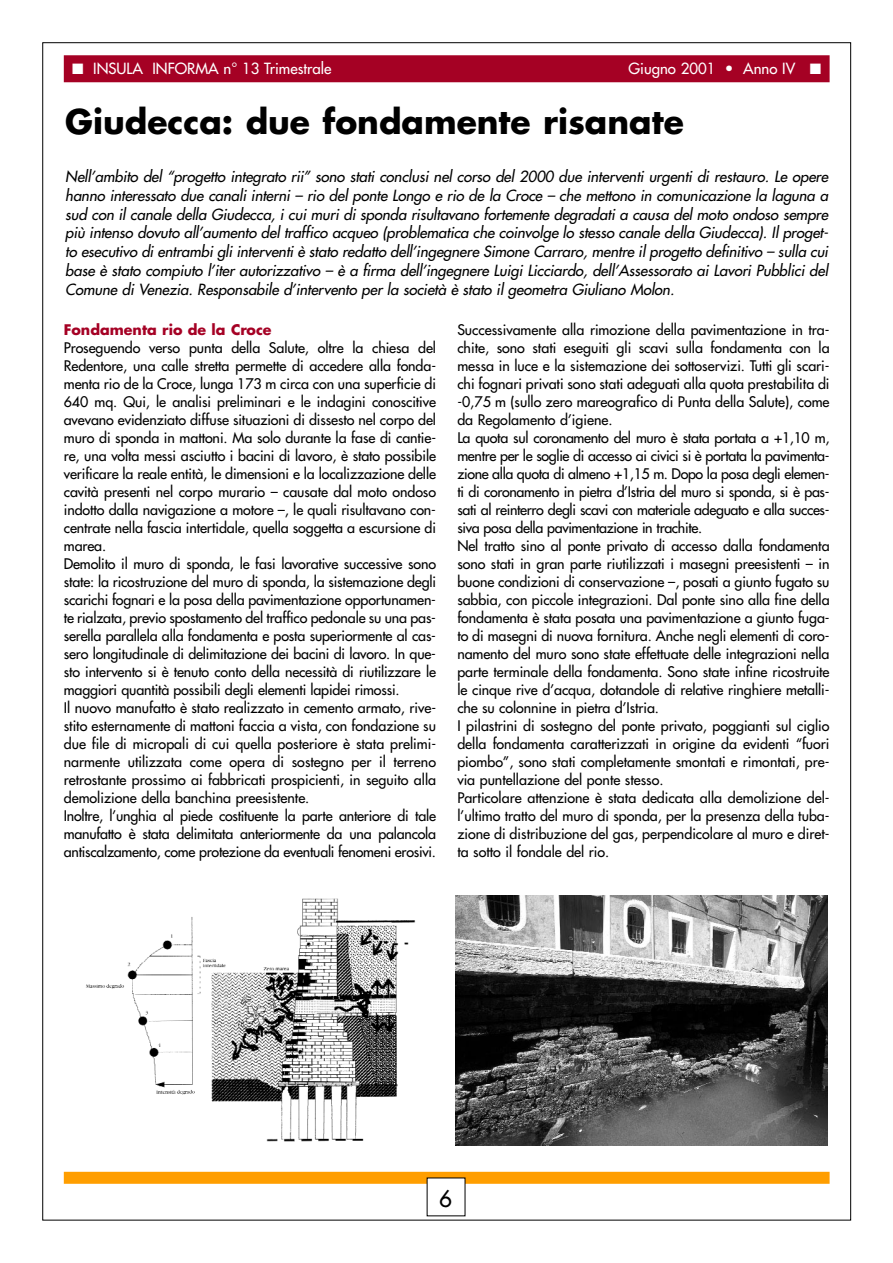
<style>
.page{position:relative;width:893px;height:1263px;background:#fff}
.page>*{position:absolute;margin:0;border:0;box-sizing:border-box;transform-origin:0 0}
.t1{font:700 33px "Futura";color:#000}
.t2{font:22.5px "Futura";color:#000}
.t3{font:italic 15px/18.8px "Futura";letter-spacing:-.005em;color:#000;text-align:justify}
.t4{font:15px "Futura";color:#fff}
.t5{font:14.25px/18px "Futura";letter-spacing:-.005em;color:#000}
.t6{font:700 14.25px "Futura";color:#a50124}
</style>
<div class="page">
<div style="left:64px;top:55px;width:765px;height:27px;background:#a50124"></div>
<div style="left:64px;top:1172px;width:765px;height:12px;background:#ff9e00"></div>
<div style="left:427px;top:1178px;width:38px;height:38px;background:#fff"></div>
<img style="left:86px;top:898px;width:330px;height:244px">
<img style="left:456px;top:896px;width:371px;height:250px">
<p class="t4" style="left:72px;top:61px;width:260px">■ INSULA INFORMA n° 13 Trimestrale</p>
<p class="t4" style="left:628px;top:61px;width:194px">Giugno 2001 • Anno IV ■</p>
<h1 class="t1" style="left:65px;top:107px;width:620px">Giudecca: due fondamente risanate</h1>
<p class="t3" style="left:65px;top:168px;width:764px">Nell’ambito del “progetto integrato rii” sono stati conclusi nel corso del 2000 due interventi urgenti di restauro. Le opere hanno interessato due canali interni – rio del ponte Longo e rio de la Croce – che mettono in comunicazione la laguna a sud con il canale della Giudecca, i cui muri di sponda risultavano fortemente degradati a causa del moto ondoso sempre più intenso dovuto all’aumento del traffico acqueo (problematica che coinvolge lo stesso canale della Giudecca). Il proget&shy;to esecutivo di entrambi gli interventi è stato redatto dell’ingegnere Simone Carraro, mentre il progetto definitivo – sulla cui base è stato compiuto l’iter autorizzativo – è a firma dell’ingegnere Luigi Licciardo, dell’Assessorato ai Lavori Pubblici del Comune di Venezia. Responsabile d’intervento per la società è stato il geometra Giuliano Molon.</p>
<p class="t6" style="left:64px;top:323px;width:209px">Fondamenta rio de la Croce</p>
<p class="t5" style="left:64px;top:339px;width:374px">Proseguendo verso punta della Salute, oltre la chiesa del Redentore, una calle stretta permette di accedere alla fonda&shy;menta rio de la Croce, lunga 173 m circa con una superficie di 640 mq. Qui, le analisi preliminari e le indagini conoscitive avevano evidenziato diffuse situazioni di dissesto nel corpo del muro di sponda in mattoni. Ma solo durante la fase di cantie&shy;re, una volta messi asciutto i bacini di lavoro, è stato possibile verificare la reale entità, le dimensioni e la localizzazione delle cavità presenti nel corpo murario – causate dal moto ondoso indotto dalla navigazione a motore –, le quali risultavano con&shy;centrate nella fascia intertidale, quella soggetta a escursione di marea.<br>Demolito il muro di sponda, le fasi lavorative successive sono state: la ricostruzione del muro di sponda, la sistemazione degli scarichi fognari e la posa della pavimentazione opportunamen&shy;te rialzata, previo spostamento del traffico pedonale su una pas&shy;serella parallela alla fondamenta e posta superiormente al cas&shy;sero longitudinale di delimitazione dei bacini di lavoro. In que&shy;sto intervento si è tenuto conto della necessità di riutilizzare le maggiori quantità possibili degli elementi lapidei rimossi.<br>Il nuovo manufatto è stato realizzato in cemento armato, rive&shy;stito esternamente di mattoni faccia a vista, con fondazione su due file di micropali di cui quella posteriore è stata prelimi&shy;narmente utilizzata come opera di sostegno per il terreno retrostante prossimo ai fabbricati prospicienti, in seguito alla demolizione della banchina preesistente.<br>Inoltre, l’unghia al piede costituente la parte anteriore di tale manufatto è stata delimitata anteriormente da una palancola antiscalzamento, come protezione da eventuali fenomeni erosivi.</p>
<p class="t5" style="left:457px;top:322px;width:374px">Successivamente alla rimozione della pavimentazione in tra&shy;chite, sono stati eseguiti gli scavi sulla fondamenta con la messa in luce e la sistemazione dei sottoservizi. Tutti gli scari&shy;chi fognari privati sono stati adeguati alla quota prestabilita di -0,75 m (sullo zero mareografico di Punta della Salute), come da Regolamento d’igiene.<br>La quota sul coronamento del muro è stata portata a +1,10 m, mentre per le soglie di accesso ai civici si è portata la pavimenta&shy;zione alla quota di almeno +1,15 m. Dopo la posa degli elemen&shy;ti di coronamento in pietra d’Istria del muro si sponda, si è pas&shy;sati al reinterro degli scavi con materiale adeguato e alla succes&shy;siva posa della pavimentazione in trachite.<br>Nel tratto sino al ponte privato di accesso dalla fondamenta sono stati in gran parte riutilizzati i masegni preesistenti – in buone condizioni di conservazione –, posati a giunto fugato su sabbia, con piccole integrazioni. Dal ponte sino alla fine della fondamenta è stata posata una pavimentazione a giunto fuga&shy;to di masegni di nuova fornitura. Anche negli elementi di coro&shy;namento del muro sono state effettuate delle integrazioni nella parte terminale della fondamenta. Sono state infine ricostruite le cinque rive d’acqua, dotandole di relative ringhiere metalli&shy;che su colonnine in pietra d’Istria.<br>I pilastrini di sostegno del ponte privato, poggianti sul ciglio della fondamenta caratterizzati in origine da evidenti “fuori piombo”, sono stati completamente smontati e rimontati, pre&shy;via puntellazione del ponte stesso.<br>Particolare attenzione è stata dedicata alla demolizione del&shy;l’ultimo tratto del muro di sponda, per la presenza della tuba&shy;zione di distribuzione del gas, perpendicolare al muro e diret&shy;ta sotto il fondale del rio.</p>
<h2 class="t2" style="left:439px;top:1187px;width:15px">6</h2>
</div>
